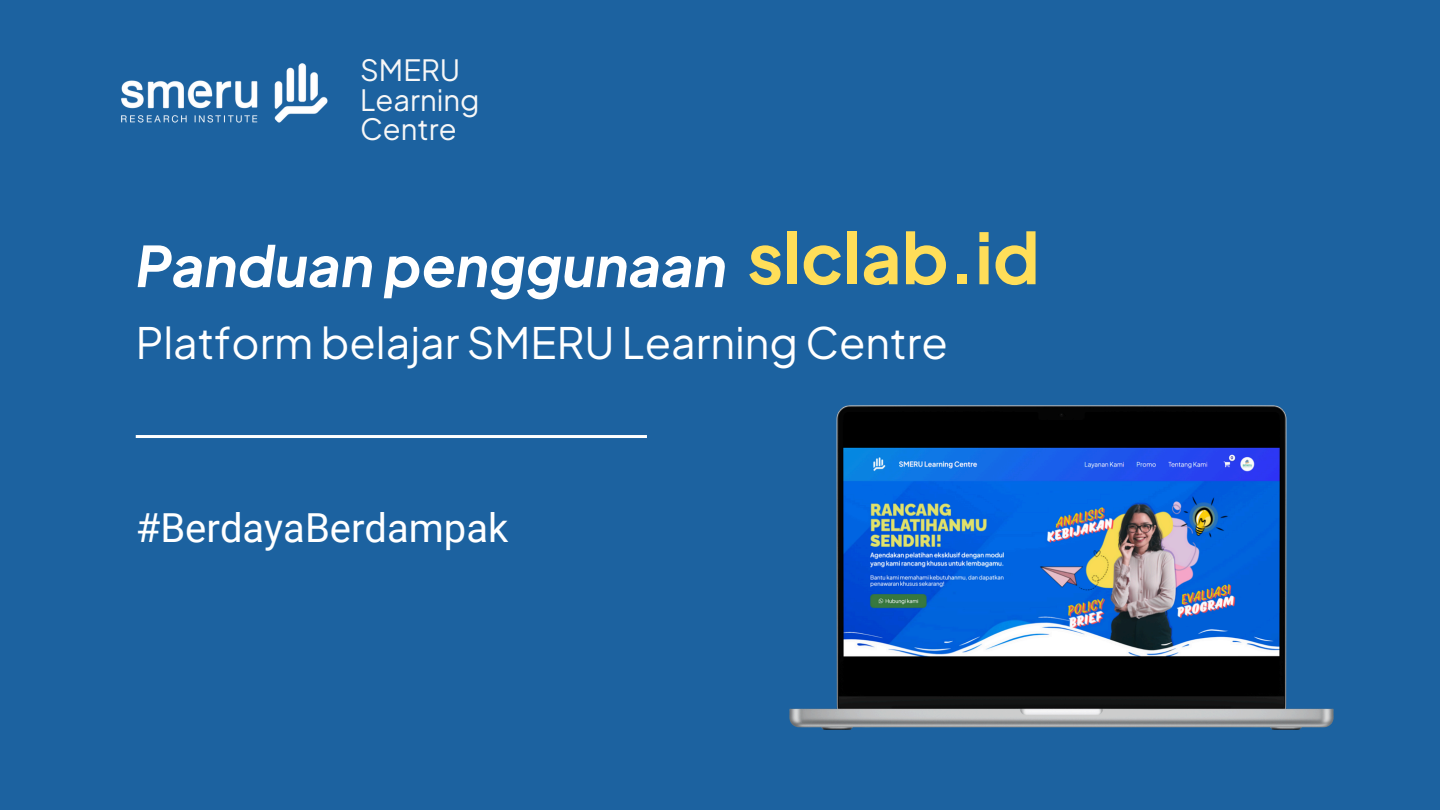
<style>
.page{position:relative;width:1440px;height:810px;background:#1c62a0}
.page>*{position:absolute;margin:0;border:0;box-sizing:border-box;transform-origin:0 0}
.t1{font:700 70px "Plus Jakarta Sans";color:#ffde59}
.t2{font:italic 700 56px "Plus Jakarta Sans";color:#fff}
.t3{font:43.1px "Plus Jakarta Sans";color:#fff}
.t4{font:40px "Roboto";color:#fff}
.t5{font:29.2px/29.2px "Plus Jakarta Sans";color:#f7f7f7}
</style>
<div class="page">
<img style="left:790px;top:405px;width:544px;height:324px">
<hr style="left:136px;top:435px;width:511px;height:3px;background:#fff">
<img style="left:121px;top:63px;width:207px;height:60px">
<h2 class="t5" style="left:360px;top:55px;width:102px">SMERU</h2>
<h3 class="t5" style="left:360px;top:84px;width:121px">Learning<br>Centre</h3>
<p class="t1" style="left:747px;top:212px;width:294px">slclab.id</p>
<p class="t2" style="left:136px;top:229px;width:593px">Panduan penggunaan</p>
<p class="t3" style="left:136px;top:314px;width:814px">Platform belajar SMERU Learning Centre</p>
<h1 class="t4" style="left:136px;top:505px;width:374px">#BerdayaBerdampak</h1>
</div>
